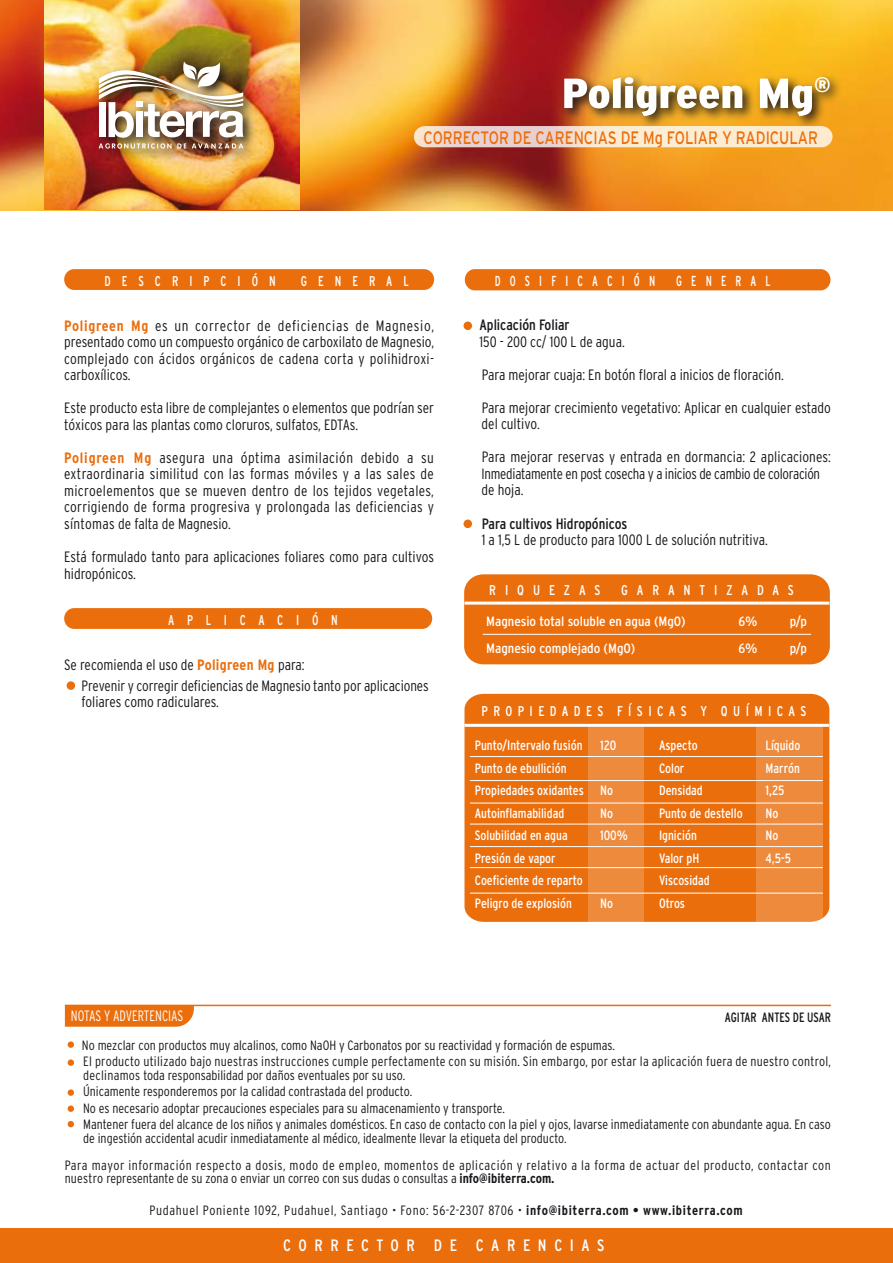
<style>
.page{position:relative;width:893px;height:1263px;background:#fff}
.page>*{position:absolute;margin:0;border:0;box-sizing:border-box;transform-origin:0 0}
.t1{font:900 condensed 42px "Interstate";color:#fff;scale:1.2 1}
.t2{font:18px "Interstate";color:#eb6e0d;scale:.8 1}
.t3{font:condensed 16.5px "Interstate";letter-spacing:.46em;color:#fff}
.t4{font:300 condensed 15px/16.5px "Interstate";color:#1a171c}
.t5{font:condensed 15px "Interstate";color:#1a171c}
.t6{font:300 condensed 15px "Interstate";color:#fff;scale:.9 1}
.t7{font:condensed 14.55px "Interstate";letter-spacing:.78em;color:#fff;scale:.81 1}
.t8{font:condensed 14.1px "Interstate";letter-spacing:.4em;color:#fff;scale:.95 1}
.t9{font:condensed 14.1px "Interstate";letter-spacing:.66em;color:#fff;scale:.95 1}
.t10{font:condensed 14.1px "Interstate";letter-spacing:.88em;color:#fff;scale:.88 1}
.t11{font:condensed 14.1px "Interstate";letter-spacing:1.02em;color:#fff;scale:.88 1}
.t12{font:300 condensed 13.5px/16.5px "Interstate";color:#1a171c}
.t13{font:condensed 13.5px "Interstate";color:#fff}
.t14{font:300 condensed 13.5px/27px "Interstate";letter-spacing:.025em;color:#1a171c}
.t15{font:300 condensed 13.5px "Interstate";letter-spacing:.05em;color:#1a171c}
.t16{font:condensed 13.5px "Interstate";color:#fff;scale:1.08 1}
.t17{font:condensed 13.5px "Interstate";color:#1a171c;scale:.9 1}
.s1{font-weight:700;color:#eb6e0d}
.s2{font-weight:700}
</style>
<div class="page">
<img style="left:0;top:0;width:893px;height:210px">
<img style="left:44px;top:0;width:255px;height:210px">
<img style="left:553px;top:47px;width:295px;height:86px">
<svg style="left:414px;top:126px;width:418px;height:21px;background:#f5e1cf"></svg>
<div style="left:0;top:1229px;width:893px;height:34px;background:#eb6e0d"></div>
<div style="left:64px;top:269px;width:370px;height:21px;background:#eb6e0d;border-radius:10px"></div>
<div style="left:64px;top:608px;width:368px;height:21px;background:#eb6e0d;border-radius:10px"></div>
<div style="left:465px;top:269px;width:365px;height:21px;background:#eb6e0d;border-radius:10px"></div>
<svg style="left:65px;top:1006px;width:129px;height:21px;background:#eb7316"></svg>
<hr style="left:65px;top:1005px;width:766px;height:1px;background:#eb6e0d">
<div style="left:68px;top:1041px;width:6px;height:7px;background:#eb6e0d;border-radius:50%"></div>
<div style="left:68px;top:1059px;width:6px;height:7px;background:#eb6e0d;border-radius:50%"></div>
<div style="left:68px;top:1089px;width:6px;height:7px;background:#eb6e0d;border-radius:50%"></div>
<div style="left:68px;top:1105px;width:6px;height:7px;background:#eb6e0d;border-radius:50%"></div>
<svg style="left:68px;top:1121px;width:6px;height:6px"></svg>
<div style="left:67px;top:681px;width:8px;height:9px;background:#eb6e0d;border-radius:50%"></div>
<div style="left:463px;top:321px;width:9px;height:9px;background:#eb6e0d;border-radius:50%"></div>
<div style="left:463px;top:519px;width:9px;height:9px;background:#eb6e0d;border-radius:50%"></div>
<img style="left:90px;top:53px;width:171px;height:113px">
<img style="left:99px;top:61px;width:145px;height:88px">
<div style="left:464px;top:694px;width:365px;height:228px;background:#eb6e0d"></div>
<hr style="left:464px;top:724px;width:365px;height:3px;background:#fff">
<hr style="left:470px;top:756px;width:353px;height:1px;background:#fff">
<hr style="left:470px;top:780px;width:353px;height:1px;background:#fff">
<hr style="left:470px;top:803px;width:353px;height:1px;background:#fff">
<hr style="left:470px;top:824px;width:353px;height:1px;background:#fff">
<hr style="left:470px;top:846px;width:353px;height:1px;background:#fff">
<hr style="left:470px;top:867px;width:353px;height:1px;background:#fff">
<hr style="left:470px;top:893px;width:353px;height:1px;background:#fff">
<svg style="left:588px;top:726px;width:56px;height:195px;background:#ee8e43"></svg>
<svg style="left:756px;top:726px;width:66px;height:195px;background:#ee8e43"></svg>
<div style="left:464px;top:574px;width:366px;height:90px;background:#eb6e0d;border-radius:19px"></div>
<hr style="left:464px;top:602px;width:365px;height:3px;background:#fff">
<hr style="left:483px;top:634px;width:328px;height:1px;background:#fff">
<h1 class="t1" style="left:562px;top:70px;width:226px">Poligreen Mg<sup>®</sup></h1>
<p class="t2" style="left:424px;top:127px;width:495px">CORRECTOR DE CARENCIAS DE Mg FOLIAR Y RADICULAR</p>
<p class="t10" style="left:105px;top:273px;width:196px">DESCRIPCIÓN</p>
<p class="t10" style="left:301px;top:273px;width:124px">GENERAL</p>
<p class="t7" style="left:495px;top:273px;width:200px">DOSIFICACIÓN</p>
<p class="t7" style="left:676px;top:273px;width:118px">GENERAL</p>
<p class="t4" style="left:64px;top:317px;width:371px;text-align:justify"><span class="s1">Poligreen Mg</span> es un corrector de deficiencias de Magnesio, presentado como un compuesto orgánico de carboxilato de Magnesio, complejado con ácidos orgánicos de cadena corta y polihidroxi&shy;carboxílicos.</p>
<p class="t4" style="left:64px;top:400px;width:371px">Este producto esta libre de complejantes o elementos que podrían ser tóxicos para las plantas como cloruros, sulfatos, EDTAs.</p>
<p class="t4" style="left:64px;top:449px;width:371px;text-align:justify"><span class="s1">Poligreen Mg</span> asegura una óptima asimilación debido a su extraordinaria similitud con las formas móviles y a las sales de microelementos que se mueven dentro de los tejidos vegetales, corrigiendo de forma progresiva y prolongada las deficiencias y síntomas de falta de Magnesio.</p>
<p class="t4" style="left:64px;top:548px;width:371px">Está formulado tanto para aplicaciones foliares como para cultivos hidropónicos.</p>
<p class="t11" style="left:168px;top:612px;width:194px">APLICACIÓN</p>
<p class="t4" style="left:82px;top:654px;width:349px;line-height:21px;text-indent:-17px">Se recomienda el uso de <span class="s1">Poligreen Mg</span> para:<br>Prevenir y corregir deficiencias de Magnesio tanto por aplicaciones</p>
<p class="t4" style="left:81px;top:693px;width:139px">foliares como radiculares.</p>
<p class="t6" style="left:71px;top:1008px;width:126px">NOTAS Y ADVERTENCIAS</p>
<p class="t5" style="left:479px;top:317px;width:92px">Aplicación Foliar</p>
<p class="t4" style="left:479px;top:333px;width:147px">150 - 200 cc/ 100 L de agua.</p>
<p class="t4" style="left:482px;top:366px;width:304px">Para mejorar cuaja: En botón floral a inicios de floración.</p>
<p class="t4" style="left:482px;top:399px;width:351px">Para mejorar crecimiento vegetativo: Aplicar en cualquier estado del cultivo.</p>
<p class="t4" style="left:482px;top:449px;width:351px">Para mejorar reservas y entrada en dormancia: 2 aplicaciones:<br>Inmediatamente en post cosecha y a inicios de cambio de coloración de hoja.</p>
<p class="t5" style="left:482px;top:515px;width:147px">Para cultivos Hidropónicos</p>
<p class="t4" style="left:482px;top:531px;width:288px">1 a 1,5 L de producto para 1000 L de solución nutritiva.</p>
<p class="t9" style="left:489px;top:582px;width:119px">RIQUEZAS</p>
<p class="t9" style="left:621px;top:582px;width:183px">GARANTIZADAS</p>
<p class="t16" style="left:486px;top:614px;width:186px">Magnesio total soluble en agua (MgO)</p>
<p class="t16" style="left:738px;top:614px;width:19px">6%</p>
<p class="t16" style="left:790px;top:614px;width:17px">p/p</p>
<p class="t16" style="left:486px;top:641px;width:139px">Magnesio complejado (MgO)</p>
<p class="t16" style="left:738px;top:641px;width:19px">6%</p>
<p class="t16" style="left:790px;top:641px;width:17px">p/p</p>
<p class="t8" style="left:481px;top:703px;width:344px">PROPIEDADES FÍSICAS Y QUÍMICAS</p>
<p class="t13" style="left:475px;top:738px;width:109px">Punto/Intervalo fusión</p>
<p class="t13" style="left:600px;top:738px;width:18px">120</p>
<p class="t13" style="left:659px;top:738px;width:40px">Aspecto</p>
<p class="t13" style="left:766px;top:738px;width:36px">Líquido</p>
<p class="t13" style="left:475px;top:760px;width:93px">Punto de ebullición</p>
<p class="t13" style="left:659px;top:760px;width:27px">Color</p>
<p class="t13" style="left:766px;top:760px;width:36px">Marrón</p>
<p class="t13" style="left:475px;top:783px;width:140px">Propiedades oxidantes No</p>
<p class="t13" style="left:659px;top:783px;width:45px">Densidad</p>
<p class="t13" style="left:766px;top:783px;width:20px">1,25</p>
<p class="t13" style="left:475px;top:805px;width:91px">Autoinflamabilidad</p>
<p class="t13" style="left:600px;top:805px;width:14px">No</p>
<p class="t13" style="left:659px;top:805px;width:85px">Punto de destello</p>
<p class="t13" style="left:766px;top:805px;width:14px">No</p>
<p class="t13" style="left:475px;top:828px;width:94px">Solubilidad en agua</p>
<p class="t13" style="left:600px;top:828px;width:29px">100%</p>
<p class="t13" style="left:659px;top:828px;width:39px">Ignición</p>
<p class="t13" style="left:766px;top:828px;width:14px">No</p>
<p class="t13" style="left:475px;top:850px;width:82px">Presión de vapor</p>
<p class="t13" style="left:659px;top:850px;width:42px">Valor pH</p>
<p class="t13" style="left:766px;top:850px;width:27px">4,5-5</p>
<p class="t13" style="left:475px;top:873px;width:109px">Coeficiente de reparto</p>
<p class="t13" style="left:659px;top:873px;width:52px">Viscosidad</p>
<p class="t13" style="left:475px;top:895px;width:99px">Peligro de explosión</p>
<p class="t13" style="left:600px;top:895px;width:14px">No</p>
<p class="t13" style="left:659px;top:895px;width:28px">Otros</p>
<p class="t17" style="left:725px;top:1009px;width:119px">AGITAR ANTES DE USAR</p>
<p class="t12" style="left:82px;top:1037px;width:750px">No mezclar con productos muy alcalinos, como NaOH y Carbonatos por su reactividad y formación de espumas.<br>El producto utilizado bajo nuestras instrucciones cumple perfectamente con su misión. Sin embargo, por estar la aplicación fuera de nuestro control,</p>
<p class="t12" style="left:83px;top:1067px;width:749px">declinamos toda responsabilidad por daños eventuales por su uso.<br>Únicamente responderemos por la calidad contrastada del producto.<br>No es necesario adoptar precauciones especiales para su almacenamiento y transporte.<br>Mantener fuera del alcance de los niños y animales domésticos. En caso de contacto con la piel y ojos, lavarse inmediatamente con abundante agua. En caso</p>
<p class="t14" style="left:65px;top:1124px;width:768px;text-indent:19px">de ingestión accidental acudir inmediatamente al médico, idealmente llevar la etiqueta del producto.<br>Para mayor información respecto a dosis, modo de empleo, momentos de aplicación y relativo a la forma de actuar del producto, contactar con</p>
<p class="t12" style="left:65px;top:1170px;width:491px">nuestro representante de su zona o enviar un correo con sus dudas o consultas a <span class="s2">info@ibiterra.com.</span></p>
<p class="t15" style="left:149px;top:1203px;width:595px">Pudahuel Poniente 1092, Pudahuel, Santiago • Fono: 56-2-2307 8706 • <span class="s2">info@ibiterra.com • www.ibiterra.com</span></p>
<p class="t3" style="left:283px;top:1236px;width:323px">CORRECTOR DE CARENCIAS</p>
</div>
